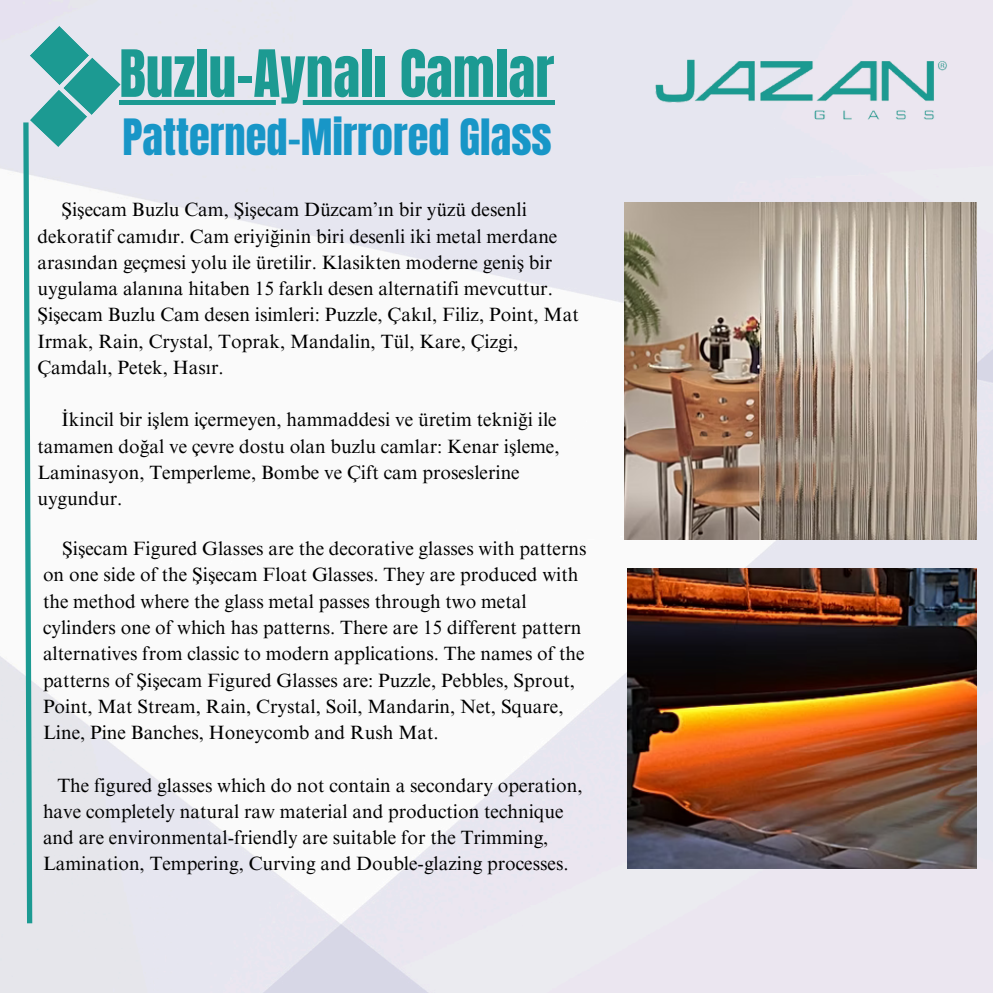
<style>
.page{position:relative;width:993px;height:993px;background:#fff}
.page>*{position:absolute;margin:0;border:0;box-sizing:border-box;transform-origin:0 0}
.t1{font:55.3px "Anton";color:#1c9a92}
.t2{font:42.52px "Anton";color:#1896c7}
.t3{font:19.25px/26.2px "Times NRMT Pro";color:#000}
</style>
<div class="page">
<img style="left:0;top:0;width:992px;height:992px">
<svg style="left:21px;top:26px;width:100px;height:902px"></svg>
<img style="left:652px;top:47px;width:295px;height:98px">
<img style="left:624px;top:202px;width:351px;height:338px">
<img style="left:627px;top:569px;width:349px;height:299px">
<div style="left:119px;top:100px;width:435px;height:5px;background:#1c9a92"></div>
<p class="t1" style="left:119px;top:34px;width:436px">Buzlu-Aynalı Camlar</p>
<h1 class="t2" style="left:122px;top:106px;width:430px">Patterned-Mirrored Glass</h1>
<p class="t3" style="left:37px;top:199px;width:542px;text-indent:24px">Şişecam Buzlu Cam, Şişecam Düzcam’ın bir yüzü desenli dekoratif camıdır. Cam eriyiğinin biri desenli iki metal merdane arasından geçmesi yolu ile üretilir. Klasikten moderne geniş bir uygulama alanına hitaben 15 farklı desen alternatifi mevcuttur.<br>Şişecam Buzlu Cam desen isimleri: Puzzle, Çakıl, Filiz, Point, Mat Irmak, Rain, Crystal, Toprak, Mandalin, Tül, Kare, Çizgi, Çamdalı, Petek, Hasır.</p>
<p class="t3" style="left:37px;top:409px;width:523px;text-indent:24px">İkincil bir işlem içermeyen, hammaddesi ve üretim tekniği ile tamamen doğal ve çevre dostu olan buzlu camlar: Kenar işleme, Laminasyon, Temperleme, Bombe ve Çift cam proseslerine uygundur.</p>
<h2 class="t3" style="left:43px;top:537px;width:545px;text-indent:19px">Şişecam Figured Glasses are the decorative glasses with patterns on one side of the Şişecam Float Glasses. They are produced with the method where the glass metal passes through two metal cylinders one of which has patterns. There are 15 different pattern alternatives from classic to modern applications. The names of the patterns of Şişecam Figured Glasses are: Puzzle, Pebbles, Sprout, Point, Mat Stream, Rain, Crystal, Soil, Mandarin, Net, Square, Line, Pine Banches, Honeycomb and Rush Mat.</h2>
<p class="t3" style="left:43px;top:774px;width:541px;text-indent:14px">The figured glasses which do not contain a secondary operation, have completely natural raw material and production technique and are environmental-friendly are suitable for the Trimming, Lamination, Tempering, Curving and Double-glazing processes.</p>
</div>
